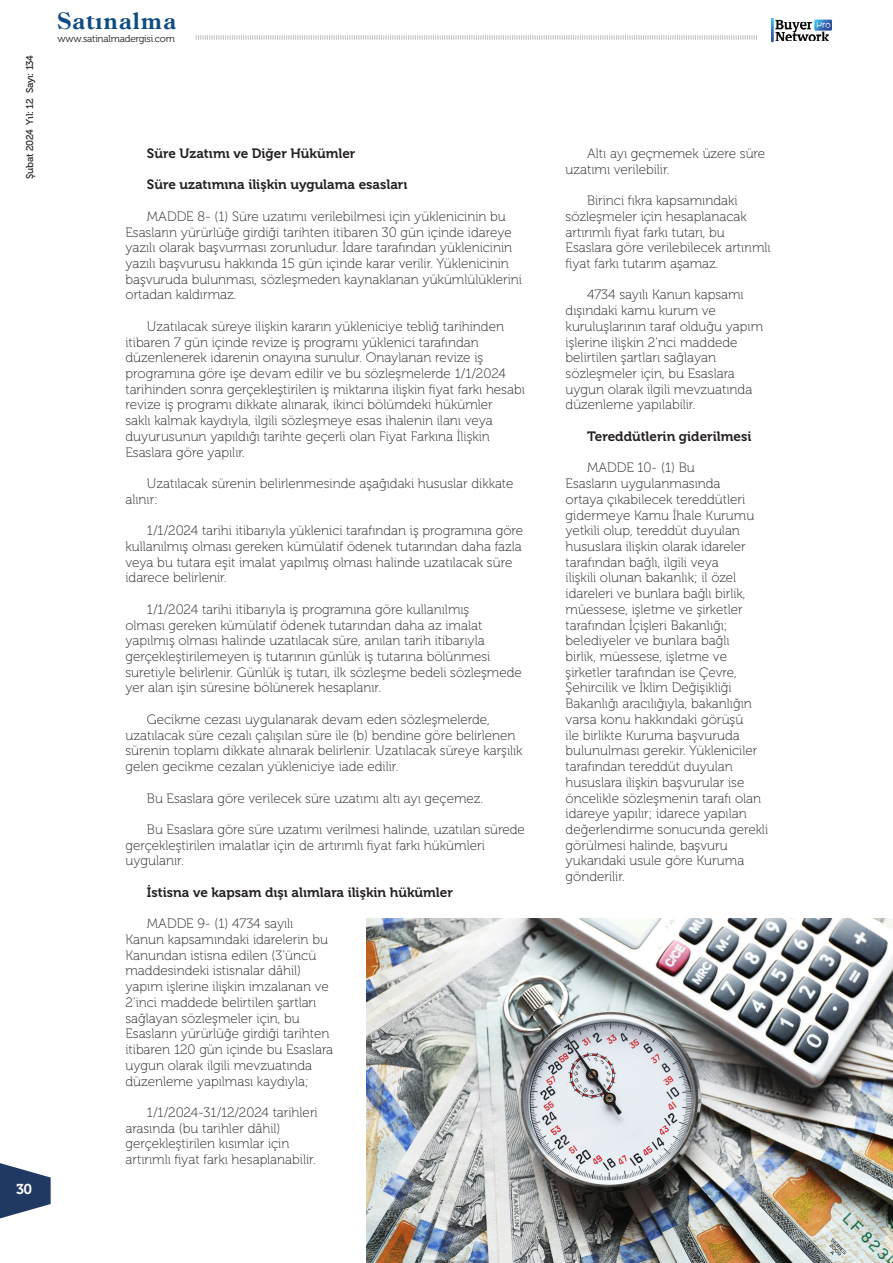
<style>
.page{position:relative;width:893px;height:1263px;background:#fff}
.page>*{position:absolute;margin:0;border:0;box-sizing:border-box;transform-origin:0 0}
.t1{font:700 22.5px "Century";letter-spacing:.07em;color:#0f4c81}
.t2{font:14.25px "Museo 700";color:#fff}
.Body{font:13.5px/15.8px "Museo 100";color:#231f20}
.Body-2{font:13.5px "Museo 700";color:#231f20}
.t3{font:9.9px "Museo 300";letter-spacing:-.02em;color:#231f20}
.t4{font:9.9px "Museo 500";letter-spacing:-.02em;color:#231f20}
</style>
<div class="page">
<svg style="left:195px;top:35px;width:562px;height:5px"></svg>
<svg style="left:0;top:1163px;width:51px;height:55px"></svg>
<img style="left:771px;top:18px;width:60px;height:26px">
<img style="left:367px;top:918px;width:525px;height:345px">
<img style="left:892px;top:918px;width:1px;height:345px">
<p class="t4" style="left:24px;top:179px;width:125px;rotate:-90deg">Şubat 2024 Yıl: 12 Sayı: 134</p>
<p class="t2" style="left:16px;top:1181px;width:17px">30</p>
<h1 class="t1" style="left:57px;top:7px;width:120px">Satinalma</h1>
<p class="t3" style="left:57px;top:33px;width:119px">www.satinalmadergisi.com</p>
<p class="Body-2" style="left:147px;top:146px;width:210px">Süre Uzatımı ve Diğer Hükümler</p>
<p class="Body-2" style="left:147px;top:177px;width:262px">Süre uzatımına ilişkin uygulama esasları</p>
<p class="Body" style="left:125px;top:209px;width:398px;text-indent:21px">MADDE 8- (1) Süre uzatımı verilebilmesi için yüklenicinin bu Esasların yürürlüğe girdiği tarihten itibaren 30 gün içinde idareye yazılı olarak başvurması zorunludur. İdare tarafından yüklenicinin yazılı başvurusu hakkında 15 gün içinde karar verilir. Yüklenicinin başvuruda bulunması, sözleşmeden kaynaklanan yükümlülüklerini ortadan kaldırmaz.</p>
<p class="Body" style="left:125px;top:319px;width:401px;text-indent:21px">Uzatılacak süreye ilişkin kararın yükleniciye tebliğ tarihinden itibaren 7 gün içinde revize iş programı yüklenici tarafından düzenlenerek idarenin onayına sunulur. Onaylanan revize iş programına göre işe devam edilir ve bu sözleşmelerde 1/1/2024 tarihinden sonra gerçekleştirilen iş miktarına ilişkin fiyat farkı hesabı revize iş programı dikkate alınarak, ikinci bölümdeki hükümler<br>saklı kalmak kaydıyla, ilgili sözleşmeye esas ihalenin ilanı veya duyurusunun yapıldığı tarihte geçerli olan Fiyat Farkına İlişkin Esaslara göre yapılır.</p>
<p class="Body" style="left:125px;top:476px;width:389px;text-indent:21px">Uzatılacak sürenin belirlenmesinde aşağıdaki hususlar dikkate alınır:</p>
<p class="Body" style="left:125px;top:523px;width:399px;text-indent:21px">1/1/2024 tarihi itibarıyla yüklenici tarafından iş programına göre kullanılmış olması gereken kümülatif ödenek tutarından daha fazla veya bu tutara eşit imalat yapılmış olması halinde uzatılacak süre idarece belirlenir.</p>
<p class="Body" style="left:125px;top:602px;width:398px;text-indent:21px">1/1/2024 tarihi itibarıyla iş programına göre kullanılmış<br>olması gereken kümülatif ödenek tutarından daha az imalat yapılmış olması halinde uzatılacak süre, anılan tarih itibarıyla gerçekleştirilemeyen iş tutarının günlük iş tutarına bölünmesi suretiyle belirlenir. Günlük iş tutarı, ilk sözleşme bedeli sözleşmede yer alan işin süresine bölünerek hesaplanır.</p>
<p class="Body" style="left:125px;top:712px;width:399px;text-indent:21px">Gecikme cezası uygulanarak devam eden sözleşmelerde, uzatılacak süre cezalı çalışılan süre ile (b) bendine göre belirlenen sürenin toplamı dikkate alınarak belirlenir. Uzatılacak süreye karşılık gelen gecikme cezalan yükleniciye iade edilir.</p>
<p class="Body" style="left:147px;top:790px;width:338px">Bu Esaslara göre verilecek süre uzatımı altı ayı geçemez.</p>
<p class="Body" style="left:125px;top:822px;width:401px;text-indent:21px">Bu Esaslara göre süre uzatımı verilmesi halinde, uzatılan sürede gerçekleştirilen imalatlar için de artırımlı fiyat farkı hükümleri uygulanır.</p>
<p class="Body-2" style="left:147px;top:885px;width:307px">İstisna ve kapsam dışı alımlara ilişkin hükümler</p>
<p class="Body" style="left:125px;top:916px;width:209px;text-indent:21px">MADDE 9- (1) 4734 sayılı Kanun kapsamındaki idarelerin bu Kanundan istisna edilen (3’üncü maddesindeki istisnalar dâhil) yapım işlerine ilişkin imzalanan ve 2’inci maddede belirtilen şartları sağlayan sözleşmeler için, bu Esasların yürürlüğe girdiği tarihten itibaren 120 gün içinde bu Esaslara uygun olarak ilgili mevzuatında düzenleme yapılması kaydıyla;</p>
<p class="Body" style="left:125px;top:1105px;width:194px;text-indent:21px">1/1/2024-31/12/2024 tarihleri arasında (bu tarihler dâhil) gerçekleştirilen kısımlar için artırımlı fiyat farkı hesaplanabilir.</p>
<p class="Body" style="left:566px;top:146px;width:201px;text-indent:21px">Altı ayı geçmemek üzere süre uzatımı verilebilir.</p>
<p class="Body" style="left:566px;top:193px;width:207px;text-indent:21px">Birinci fıkra kapsamındaki sözleşmeler için hesaplanacak artırımlı fiyat farkı tutarı, bu<br>Esaslara göre verilebilecek artırımlı fiyat farkı tutarım aşamaz.</p>
<p class="Body" style="left:566px;top:287px;width:199px;text-indent:21px">4734 sayılı Kanun kapsamı dışındaki kamu kurum ve kuruluşlarının taraf olduğu yapım işlerine ilişkin 2’nci maddede belirtilen şartları sağlayan sözleşmeler için, bu Esaslara uygun olarak ilgili mevzuatında düzenleme yapılabilir.</p>
<p class="Body-2" style="left:587px;top:429px;width:166px">Tereddütlerin giderilmesi</p>
<p class="Body" style="left:566px;top:460px;width:204px;text-indent:21px">MADDE 10- (1) Bu<br>Esasların uygulanmasında<br>ortaya çıkabilecek tereddütleri gidermeye Kamu İhale Kurumu yetkili olup, tereddüt duyulan hususlara ilişkin olarak idareler tarafından bağlı, ilgili veya<br>ilişkili olunan bakanlık; il özel idareleri ve bunlara bağlı birlik, müessese, işletme ve şirketler tarafından İçişleri Bakanlığı; belediyeler ve bunlara bağlı<br>birlik, müessese, işletme ve şirketler tarafından ise Çevre,<br>Şehircilik ve İklim Değişikliği<br>Bakanlığı aracılığıyla, bakanlığın varsa konu hakkındaki görüşü<br>ile birlikte Kuruma başvuruda bulunulması gerekir. Yükleniciler tarafından tereddüt duyulan hususlara ilişkin başvurular ise öncelikle sözleşmenin tarafı olan idareye yapılır; idarece yapılan değerlendirme sonucunda gerekli görülmesi halinde, başvuru yukarıdaki usule göre Kuruma gönderilir.</p>
</div>
